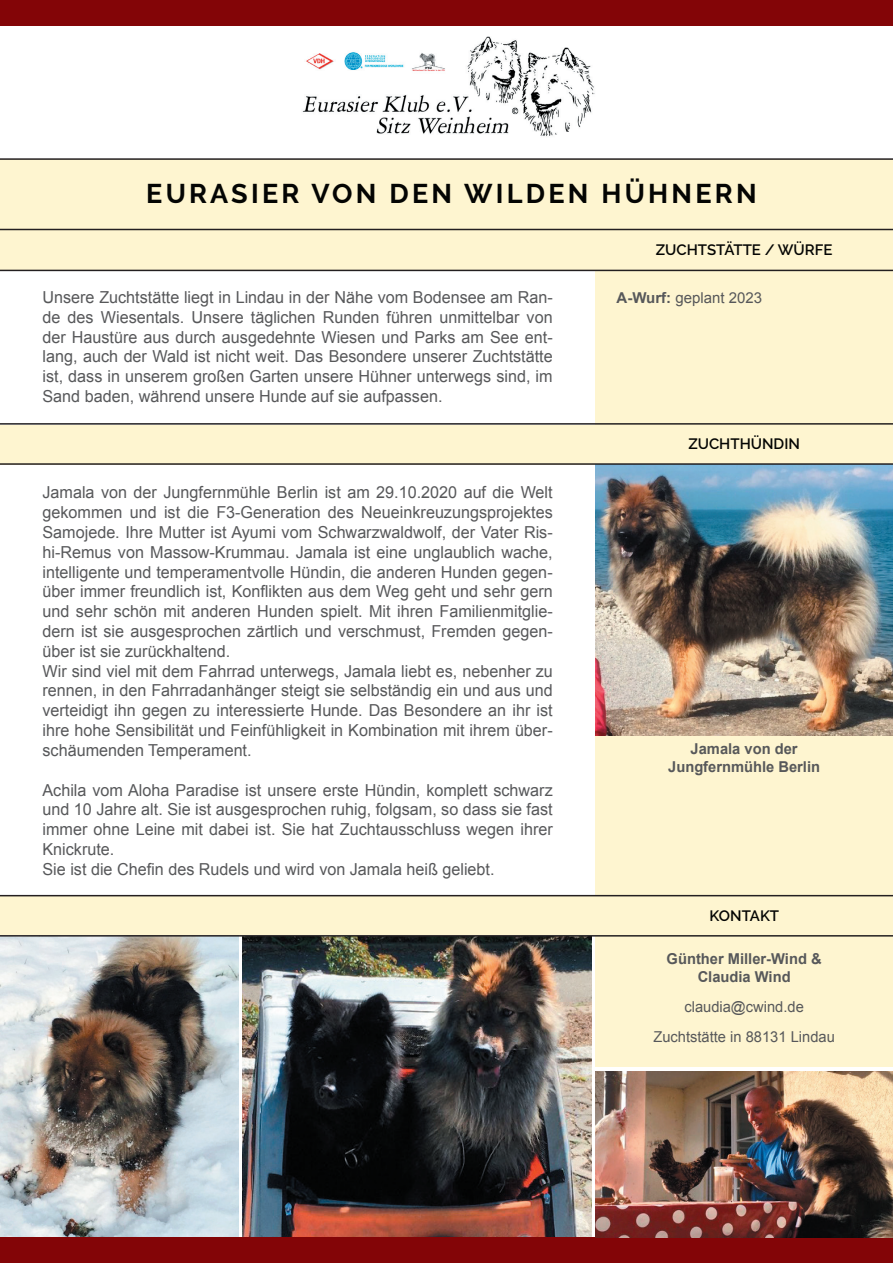
<style>
.page{position:relative;width:893px;height:1263px;background:#fff}
.page>*{position:absolute;margin:0;border:0;box-sizing:border-box;transform-origin:0 0}
.t1{font:700 27px "Raleway";letter-spacing:.12em;color:#040503}
.t2{font:16.5px/19.8px "Arial";color:#57585a}
.t3{font:700 15px/18px "Arial";color:#57585a;text-align:center}
.t4{font:15px/30px "Arial";color:#57585a;text-align:center}
.t5{font:600 15px "Raleway";color:#040503}
.s1{font-weight:700}
</style>
<div class="page">
<div style="left:0;top:0;width:893px;height:25px;background:#830507"></div>
<img style="left:302px;top:36px;width:293px;height:101px">
<div style="left:0;top:159px;width:893px;height:70px;background:#fef5d0"></div>
<div style="left:595px;top:229px;width:298px;height:838px;background:#fef5d0"></div>
<div style="left:0;top:895px;width:893px;height:40px;background:#fef5d0"></div>
<div style="left:0;top:425px;width:893px;height:40px;background:#fef5d0"></div>
<div style="left:0;top:230px;width:893px;height:40px;background:#fef5d0"></div>
<img style="left:242px;top:936px;width:349px;height:302px">
<img style="left:595px;top:465px;width:298px;height:271px">
<hr style="left:0;top:270px;width:893px;height:1px;background:#231f20">
<hr style="left:0;top:229px;width:893px;height:1px;background:#231f20">
<hr style="left:0;top:463px;width:893px;height:2px;background:#231f20">
<img style="left:0;top:936px;width:238px;height:301px">
<hr style="left:0;top:423px;width:893px;height:2px;background:#231f20">
<hr style="left:0;top:935px;width:893px;height:1px;background:#231f20">
<div style="left:0;top:1238px;width:893px;height:25px;background:#830507"></div>
<hr style="left:0;top:158px;width:893px;height:2px;background:#231f20">
<hr style="left:0;top:895px;width:893px;height:1px;background:#231f20">
<img style="left:595px;top:1071px;width:298px;height:167px">
<h1 class="t1" style="left:146px;top:178px;width:612px">EURASIER VON DEN WILDEN HÜHNERN</h1>
<p class="t2" style="left:43px;top:287px;width:512px;text-align:justify">Unsere Zuchtstätte liegt in Lindau in der Nähe vom Bodensee am Ran&shy;de des Wiesentals. Unsere täglichen Runden führen unmittelbar von der Haustüre aus durch ausgedehnte Wiesen und Parks am See ent&shy;lang, auch der Wald ist nicht weit. Das Besondere unserer Zuchtstätte ist, dass in unserem großen Garten unsere Hühner unterwegs sind, im Sand baden, während unsere Hunde auf sie aufpassen.</p>
<p class="t2" style="left:43px;top:483px;width:512px">Jamala von der Jungfernmühle Berlin ist am 29.10.2020 auf die Welt gekommen und ist die F3-Generation des Neueinkreuzungsprojektes Samojede. Ihre Mutter ist Ayumi vom Schwarzwaldwolf, der Vater Ris&shy;hi-Remus von Massow-Krummau. Jamala ist eine unglaublich wache, intelligente und temperamentvolle Hündin, die anderen Hunden gegen&shy;über immer freundlich ist, Konflikten aus dem Weg geht und sehr gern und sehr schön mit anderen Hunden spielt. Mit ihren Familienmitglie&shy;dern ist sie ausgesprochen zärtlich und verschmust, Fremden gegen&shy;über ist sie zurückhaltend.<br>Wir sind viel mit dem Fahrrad unterwegs, Jamala liebt es, nebenher zu rennen, in den Fahrradanhänger steigt sie selbständig ein und aus und verteidigt ihn gegen zu interessierte Hunde. Das Besondere an ihr ist ihre hohe Sensibilität und Feinfühligkeit in Kombination mit ihrem über&shy;schäumenden Temperament.</p>
<p class="t2" style="left:43px;top:780px;width:512px">Achila vom Aloha Paradise ist unsere erste Hündin, komplett schwarz und 10 Jahre alt. Sie ist ausgesprochen ruhig, folgsam, so dass sie fast immer ohne Leine mit dabei ist. Sie hat Zuchtausschluss wegen ihrer Knickrute.<br>Sie ist die Chefin des Rudels und wird von Jamala heiß geliebt.</p>
<p class="t5" style="left:656px;top:241px;width:178px">ZUCHTSTÄTTE / WÜRFE</p>
<p class="t4" style="left:617px;top:283px;width:147px"><span class="s1">A-Wurf:</span> geplant 2023</p>
<p class="t5" style="left:688px;top:435px;width:113px">ZUCHTHÜNDIN</p>
<p class="t3" style="left:668px;top:740px;width:153px">Jamala von der<br>Jungfernmühle Berlin</p>
<p class="t5" style="left:710px;top:907px;width:71px">KONTAKT</p>
<p class="t3" style="left:667px;top:950px;width:157px">Günther Miller-Wind &amp;<br>Claudia Wind</p>
<p class="t4" style="left:653px;top:992px;width:183px">claudia@cwind.de<br>Zuchtstätte in 88131 Lindau</p>
</div>
